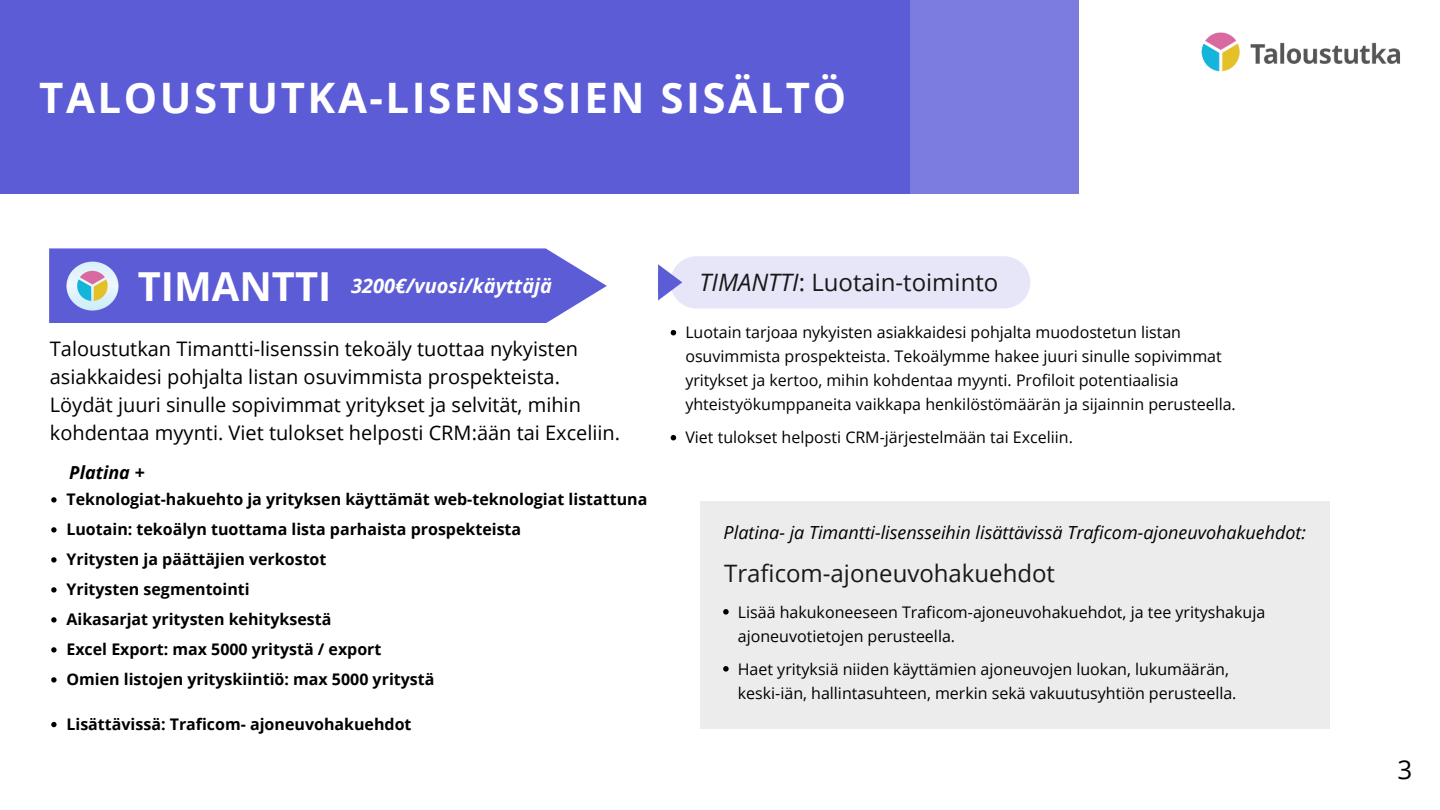
<style>
.page{position:relative;width:1440px;height:810px;background:#fff}
.page>*{position:absolute;margin:0;border:0;box-sizing:border-box;transform-origin:0 0}
.t1{font:700 42px "Open Sans";letter-spacing:.06em;color:#fff}
.t2{font:700 40px "Open Sans";color:#fff}
.t3{font:26px "Open Sans";color:#000}
.t4{font:24px "Open Sans";color:#191919}
.t5{font:20px/27.8px "Open Sans";color:#000}
.t6{font:italic 700 20px "Open Sans";color:#fff}
.t7{font:italic 18px "Open Sans";color:#000}
.t8{font:italic 700 18px "Open Sans";color:#000}
.t9{font:16px/24px "Open Sans";color:#000}
.t10{font:700 16px "Open Sans";color:#000}
.s1{font-style:italic}
.s2{font-style:normal}
</style>
<div class="page">
<div style="left:0;top:0;width:1078px;height:194px;background:#5c5cd6"></div>
<div style="left:910px;top:0;width:169px;height:193px;background:#7c7cde"></div>
<img style="left:1201px;top:32px;width:199px;height:40px">
<svg style="left:49px;top:248px;width:558px;height:75px;background:#6666d8"></svg>
<div style="left:670px;top:256px;width:360px;height:53px;background:#e6e6f8;border-radius:26px"></div>
<svg style="left:658px;top:264px;width:24px;height:36px"></svg>
<div style="left:700px;top:502px;width:630px;height:227px;background:#ececec"></div>
<img style="left:67px;top:261px;width:52px;height:50px">
<svg style="left:51px;top:497px;width:6px;height:6px"></svg>
<svg style="left:51px;top:527px;width:6px;height:6px"></svg>
<svg style="left:51px;top:557px;width:6px;height:6px"></svg>
<svg style="left:51px;top:587px;width:6px;height:6px"></svg>
<svg style="left:51px;top:617px;width:6px;height:6px"></svg>
<svg style="left:51px;top:647px;width:6px;height:6px"></svg>
<svg style="left:51px;top:677px;width:6px;height:6px"></svg>
<svg style="left:51px;top:722px;width:6px;height:5px"></svg>
<svg style="left:671px;top:330px;width:5px;height:5px"></svg>
<svg style="left:671px;top:435px;width:5px;height:5px"></svg>
<svg style="left:723px;top:609px;width:6px;height:6px"></svg>
<svg style="left:723px;top:666px;width:6px;height:6px"></svg>
<p class="t1" style="left:39px;top:68px;width:808px">TALOUSTUTKA-LISENSSIEN SISÄLTÖ</p>
<h1 class="t2" style="left:138px;top:258px;width:195px">TIMANTTI</h1>
<p class="t6" style="left:351px;top:272px;width:202px">3200€/vuosi/käyttäjä</p>
<p class="t4" style="left:700px;top:265px;width:300px"><span class="s1">TIMANTTI</span>: Luotain-toiminto</p>
<p class="t9" style="left:685px;top:320px;width:552px">Luotain tarjoaa nykyisten asiakkaidesi pohjalta muodostetun listan osuvimmista prospekteista. Tekoälymme hakee juuri sinulle sopivimmat yritykset ja kertoo, mihin kohdentaa myynti. Profiloit potentiaalisia yhteistyökumppaneita vaikkapa henkilöstömäärän ja sijainnin perusteella.</p>
<p class="t9" style="left:685px;top:425px;width:389px">Viet tulokset helposti CRM-järjestelmään tai Exceliin.</p>
<p class="t5" style="left:50px;top:335px;width:572px">Taloustutkan Timantti-lisenssin tekoäly tuottaa nykyisten asiakkaidesi pohjalta listan osuvimmista prospekteista.<br>Löydät juuri sinulle sopivimmat yritykset ja selvität, mihin kohdentaa myynti. Viet tulokset helposti CRM:ään tai Exceliin.</p>
<h3 class="t8" style="left:69px;top:459px;width:77px">Platina <span class="s2">+</span></h3>
<h2 class="t10" style="left:66px;top:488px;width:583px">Teknologiat-hakuehto ja yrityksen käyttämät web-teknologiat listattuna</h2>
<p class="t10" style="left:66px;top:518px;width:456px">Luotain: tekoälyn tuottama lista parhaista prospekteista</p>
<p class="t10" style="left:66px;top:548px;width:262px">Yritysten ja päättäjien verkostot</p>
<p class="t10" style="left:66px;top:578px;width:185px">Yritysten segmentointi</p>
<h5 class="t10" style="left:66px;top:608px;width:266px">Aikasarjat yritysten kehityksestä</h5>
<p class="t10" style="left:66px;top:638px;width:317px">Excel Export: max 5000 yritystä / export</p>
<p class="t10" style="left:66px;top:668px;width:370px">Omien listojen yrityskiintiö: max 5000 yritystä</p>
<p class="t10" style="left:66px;top:713px;width:347px">Lisättävissä: Traficom- ajoneuvohakuehdot</p>
<h2 class="t7" style="left:724px;top:520px;width:584px">Platina- ja Timantti-lisensseihin lisättävissä Traficom-ajoneuvohakuehdot:</h2>
<h4 class="t4" style="left:724px;top:556px;width:332px">Traficom-ajoneuvohakuehdot</h4>
<h4 class="t9" style="left:738px;top:599px;width:529px">Lisää hakukoneeseen Traficom-ajoneuvohakuehdot, ja tee yrityshakuja ajoneuvotietojen perusteella.</h4>
<p class="t9" style="left:738px;top:656px;width:500px">Haet yrityksiä niiden käyttämien ajoneuvojen luokan, lukumäärän, keski-iän, hallintasuhteen, merkin sekä vakuutusyhtiön perusteella.</p>
<p class="t3" style="left:1398px;top:751px;width:16px">3</p>
</div>
